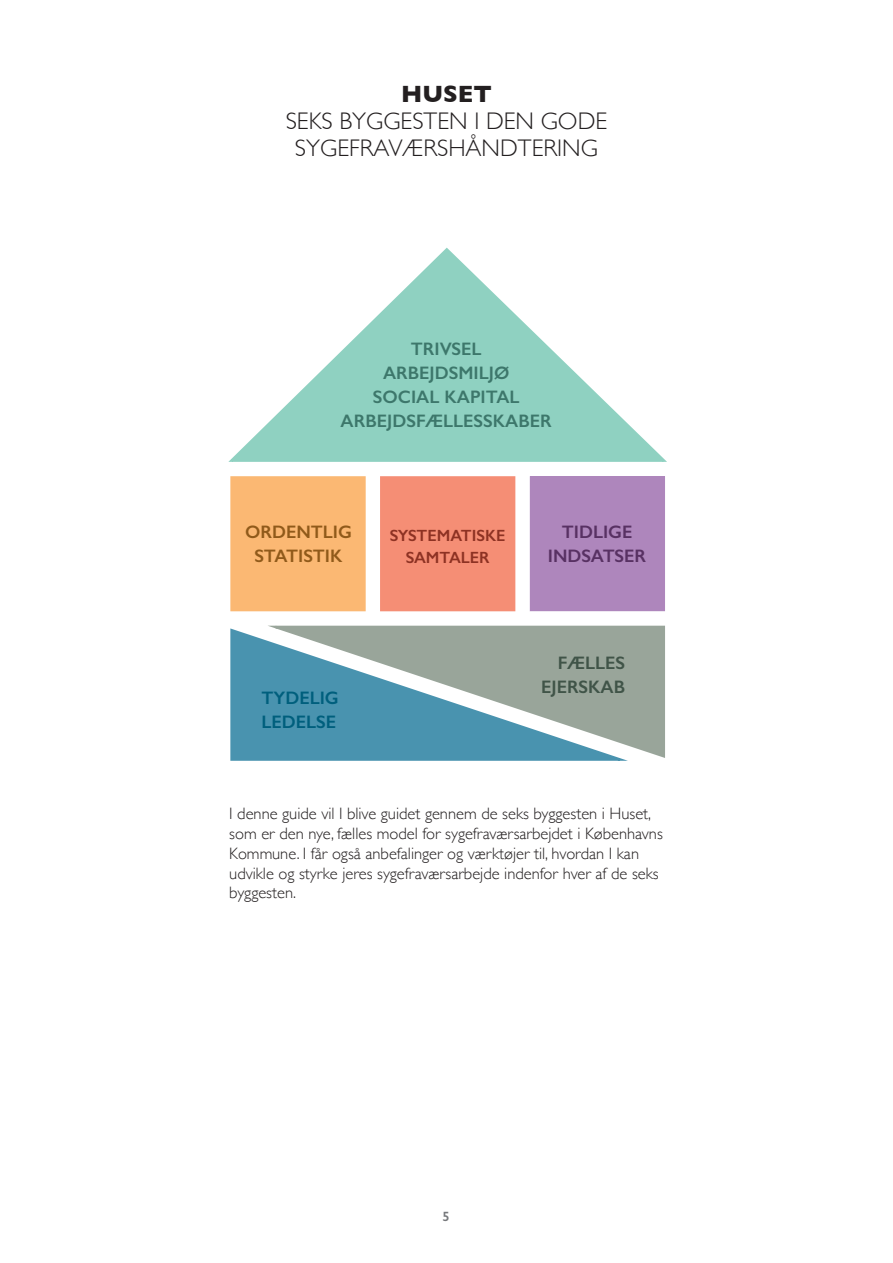
<style>
.page{position:relative;width:893px;height:1263px;background:#fff}
.page>*{position:absolute;margin:0;border:0;box-sizing:border-box;transform-origin:0 0}
.t1{font:300 24px/27px "Gill Sans";color:#231f20;text-align:center}
.t2{font:700 24px "Gill Sans";color:#231f20}
.t3{font:600 18.15px/24.2px "Gill Sans";color:#3d776b;text-align:center}
.t4{font:600 18.15px/24.2px "Gill Sans";color:#905a1a;text-align:center}
.t5{font:600 18.15px/24.2px "Gill Sans";color:#583163;text-align:center}
.t6{font:600 18.15px/24.2px "Gill Sans";color:#005f7d}
.t7{font:600 18.15px/24.2px "Gill Sans";color:#405448;text-align:right}
.t8{font:300 16.5px/19.8px "Gill Sans";color:#231f20}
.t9{font:600 16.35px/21.8px "Gill Sans";color:#8d3223;text-align:center}
.t10{font:600 13.5px "Gill Sans";color:#76787b}
</style>
<div class="page">
<svg style="left:228px;top:247px;width:439px;height:215px"></svg>
<div style="left:232px;top:477px;width:132px;height:133px;background:#fbb873"></div>
<div style="left:230px;top:476px;width:136px;height:135px;border:3px solid #fbb873"></div>
<div style="left:381px;top:477px;width:133px;height:133px;background:#f58e75"></div>
<div style="left:380px;top:476px;width:135px;height:135px;border:3px solid #f58e75"></div>
<svg style="left:272px;top:625px;width:393px;height:135px"></svg>
<svg style="left:230px;top:627px;width:393px;height:134px"></svg>
<div style="left:530px;top:476px;width:134px;height:135px;background:#ae86bc"></div>
<h1 class="t2" style="left:401px;top:79px;width:92px">HUSET</h1>
<h1 class="t1" style="left:286px;top:107px;width:323px">SEKS BYGGESTEN I DEN GODE<br>SYGEFRAVÆRSHÅNDTERING</h1>
<p class="t3" style="left:341px;top:339px;width:213px">TRIVSEL<br>ARBEJDSMILJØ<br>SOCIAL KAPITAL<br>ARBEJDSFÆLLESSKABER</p>
<p class="t4" style="left:245px;top:522px;width:108px">ORDENTLIG<br>STATISTIK</p>
<p class="t6" style="left:261px;top:688px;width:79px">TYDELIG<br>LEDELSE</p>
<p class="t9" style="left:390px;top:526px;width:117px">SYSTEMATISKE<br>SAMTALER</p>
<p class="t5" style="left:548px;top:522px;width:100px">TIDLIGE<br>INDSATSER</p>
<p class="t7" style="left:541px;top:652px;width:85px">FÆLLES<br>EJERSKAB</p>
<p class="t8" style="left:229px;top:804px;width:435px">I denne guide vil I blive guidet gennem de seks byggesten i Huset, som er den nye, fælles model for sygefraværsarbejdet i Københavns Kommune. I får også anbefalinger og værktøjer til, hvordan I kan udvikle og styrke jeres sygefraværsarbejde indenfor hver af de seks byggesten.</p>
<p class="t10" style="left:442px;top:1211px;width:9px">5</p>
</div>
